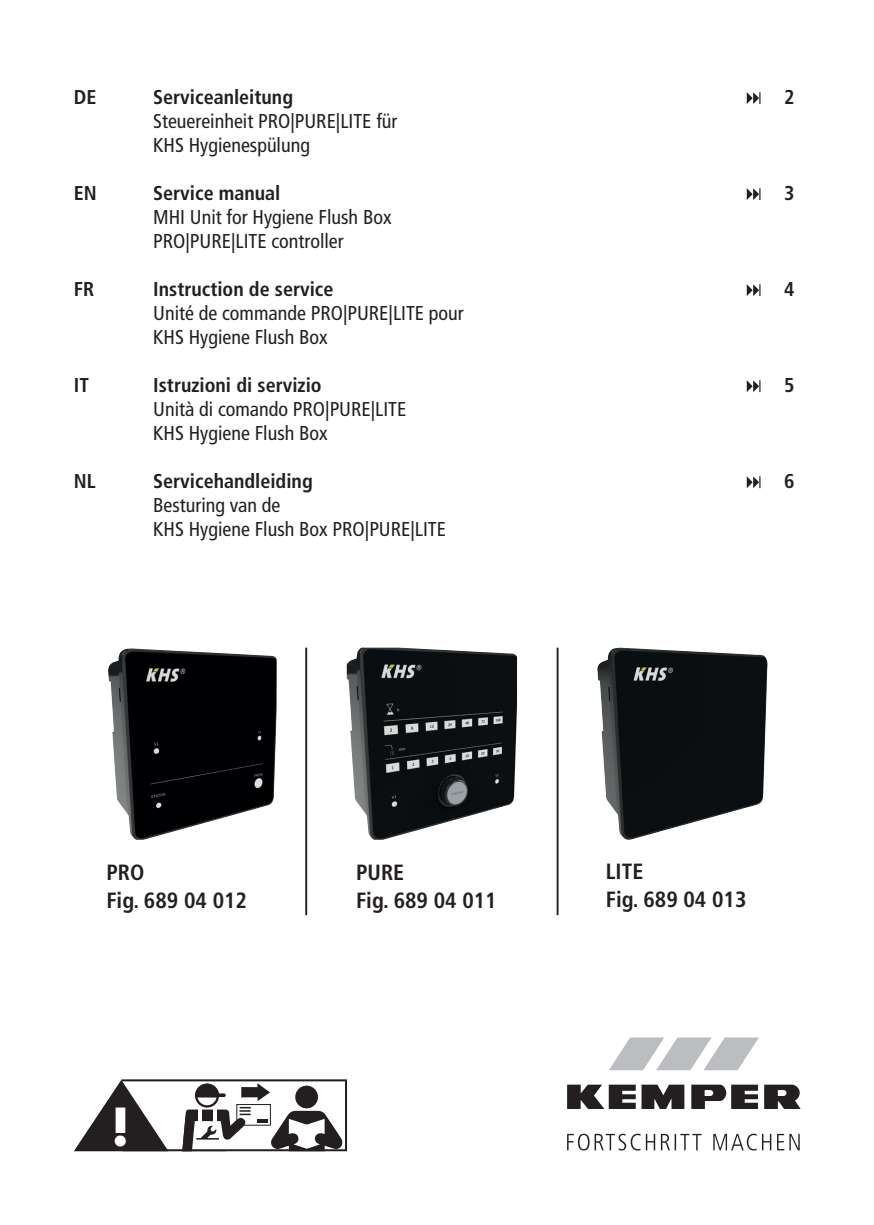
<style>
.page{position:relative;width:874px;height:1225px;background:#fff}
.page>*{position:absolute;margin:0;border:0;box-sizing:border-box;transform-origin:0 0}
.t1{font:800 condensed 48.2px "Futura Std";color:#fff}
.t2{font:700 condensed 22px/28px "Frutiger LT Com";color:#231f20}
.t3{font:condensed 20px/24px "Frutiger LT Com";color:#231f20}
.t4{font:700 condensed 20px "Frutiger LT Com";color:#231f20}
</style>
<div class="page">
<svg style="left:609px;top:1037px;width:149px;height:33px"></svg>
<svg style="left:567px;top:1133px;width:232px;height:17px"></svg>
<svg style="left:764px;top:1084px;width:36px;height:25px"></svg>
<svg style="left:567px;top:1084px;width:68px;height:25px"></svg>
<svg style="left:641px;top:1084px;width:43px;height:25px"></svg>
<svg style="left:691px;top:1084px;width:66px;height:25px"></svg>
<svg style="left:74px;top:1079px;width:273px;height:73px"></svg>
<img style="left:597px;top:647px;width:170px;height:192px">
<hr style="left:305px;top:647px;width:2px;height:268px;background:#231f20">
<hr style="left:556px;top:647px;width:2px;height:268px;background:#231f20">
<img style="left:108px;top:648px;width:168px;height:191px">
<img style="left:346px;top:647px;width:170px;height:192px">
<svg style="left:746px;top:92px;width:14px;height:12px"></svg>
<svg style="left:746px;top:188px;width:14px;height:12px"></svg>
<svg style="left:746px;top:284px;width:14px;height:12px"></svg>
<svg style="left:746px;top:380px;width:14px;height:12px"></svg>
<svg style="left:746px;top:476px;width:14px;height:12px"></svg>
<p class="t4" style="left:74px;top:85px;width:24px">DE</p>
<p class="t4" style="left:153px;top:85px;width:141px">Serviceanleitung</p>
<p class="t4" style="left:783px;top:85px;width:12px">2</p>
<p class="t3" style="left:153px;top:109px;width:246px">Steuereinheit PRO|PURE|LITE für<br>KHS Hygienespülung</p>
<p class="t4" style="left:74px;top:181px;width:24px">EN</p>
<p class="t4" style="left:153px;top:181px;width:129px">Service manual</p>
<p class="t4" style="left:783px;top:181px;width:12px">3</p>
<p class="t3" style="left:153px;top:205px;width:240px">MHI Unit for Hygiene Flush Box<br>PRO|PURE|LITE controller</p>
<p class="t4" style="left:74px;top:277px;width:22px">FR</p>
<p class="t4" style="left:153px;top:277px;width:182px">Instruction de service</p>
<p class="t4" style="left:783px;top:277px;width:12px">4</p>
<p class="t3" style="left:153px;top:301px;width:312px">Unité de commande PRO|PURE|LITE pour<br>KHS Hygiene Flush Box</p>
<p class="t4" style="left:74px;top:373px;width:17px">IT</p>
<p class="t4" style="left:153px;top:373px;width:170px">Istruzioni di servizio</p>
<p class="t4" style="left:783px;top:373px;width:12px">5</p>
<p class="t3" style="left:153px;top:397px;width:254px">Unità di comando PRO|PURE|LITE<br>KHS Hygiene Flush Box</p>
<p class="t4" style="left:74px;top:469px;width:23px">NL</p>
<p class="t4" style="left:153px;top:469px;width:161px">Servicehandleiding</p>
<p class="t4" style="left:783px;top:469px;width:12px">6</p>
<p class="t3" style="left:153px;top:493px;width:294px">Besturing van de<br>KHS Hygiene Flush Box PRO|PURE|LITE</p>
<p class="t2" style="left:106px;top:858px;width:142px">PRO<br>Fig. 689 04 012</p>
<p class="t2" style="left:356px;top:858px;width:142px">PURE<br>Fig. 689 04 011</p>
<p class="t2" style="left:605px;top:857px;width:142px">LITE<br>Fig. 689 04 013</p>
<h1 class="t1" style="left:113px;top:1097px;width:16px">!</h1>
</div>
